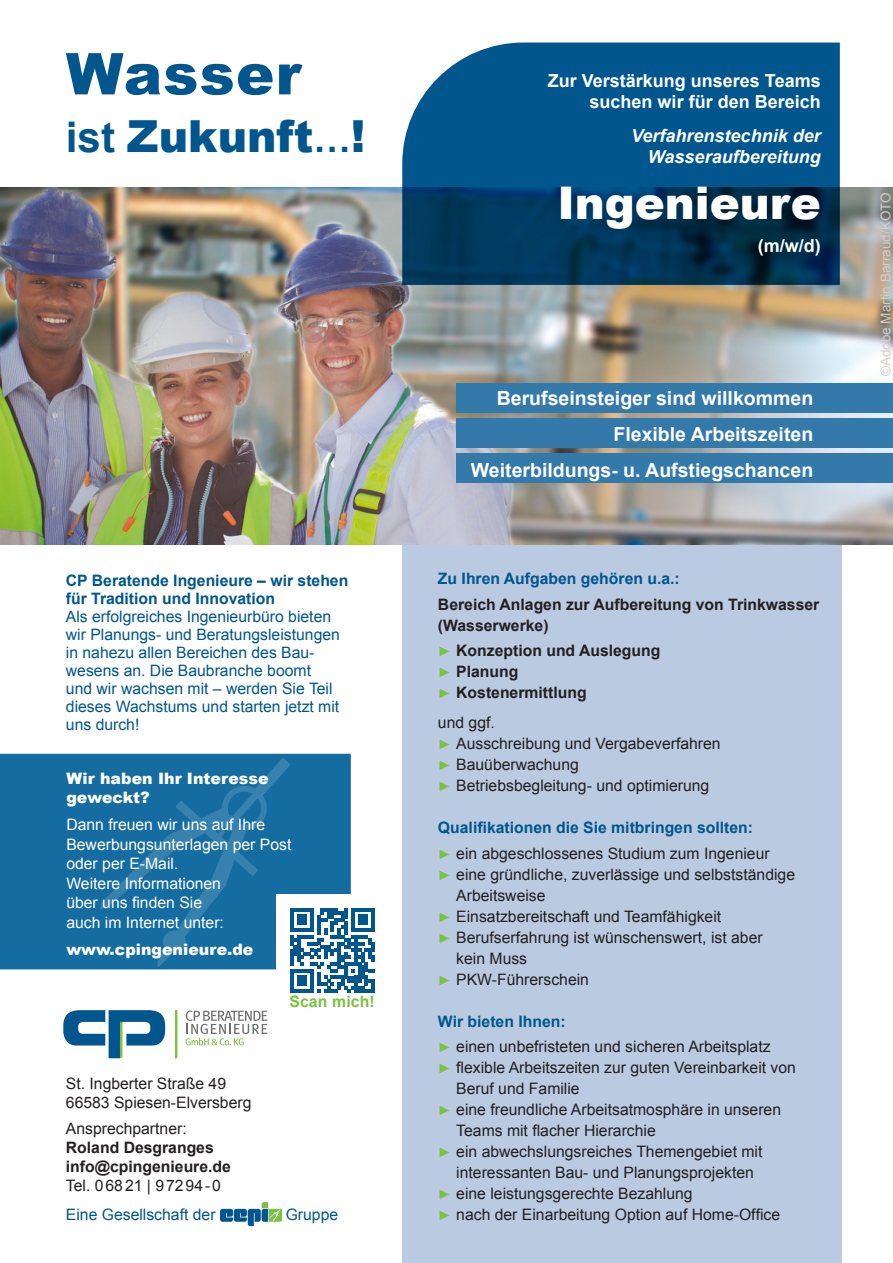
<style>
.page{position:relative;width:893px;height:1263px;background:#fff}
.page>*{position:absolute;margin:0;border:0;box-sizing:border-box;transform-origin:0 0}
.t1{font:900 57.6px "Arial";letter-spacing:.02em;color:#00568d}
.t2{font:900 45px "Arial";color:#fff}
.t3{font:900 44.1px "Arial";color:#00568d}
.t4{font:700 19.5px/36px "Arial";color:#fff;text-align:right}
.t5{font:700 18px/21.6px "Arial";color:#fff;text-align:right}
.t6{font:italic 700 18px/21.6px "Arial";color:#fff;text-align:right}
.t7{font:15.75px/21px "Arial";color:#231f20}
.t8{font:15.75px/18px "Arial";color:#00568d}
.t9{font:700 15.75px/18px "Arial";color:#00568d}
.t10{font:700 15.75px/21px "Arial";color:#231f20}
.t11{font:15.75px/19.5px "Arial";color:#fff}
.t12{font:900 15.75px/19.5px "Arial";color:#fff}
.t13{font:700 15.75px "Arial";letter-spacing:.01em;color:#7bc142}
.t14{font:13.5px "Arial";color:#d8cdc8}
.s1{font-weight:700;font-size:42.3px}
.s2{font-weight:700;font-size:37.5px}
.s3{font-weight:400;font-size:13.5px;color:#7bc142}
.s4{font-size:13.5px;color:#7bc142}
.s5{font-weight:400;color:#231f20}
.s6{font-weight:700;font-size:13.5px;color:#7bc142}
.s7{font-weight:700;color:#00568d}
</style>
<div class="page">
<div style="left:402px;top:534px;width:440px;height:729px;background:#bacbe1"></div>
<img style="left:0;top:187px;width:893px;height:357px">
<div style="left:0;top:754px;width:351px;height:215px;background:#156ca0"></div>
<svg style="left:175px;top:1010px;width:2px;height:48px"></svg>
<svg style="left:186px;top:1010px;width:81px;height:35px"></svg>
<svg style="left:63px;top:1010px;width:102px;height:48px"></svg>
<div style="left:457px;top:383px;width:436px;height:29px;background:#3379aa"></div>
<div style="left:457px;top:418px;width:436px;height:30px;background:#3379aa"></div>
<div style="left:457px;top:453px;width:436px;height:30px;background:#3379aa"></div>
<svg style="left:99px;top:757px;width:276px;height:236px"></svg>
<svg style="left:402px;top:43px;width:438px;height:242px;background:#074c79"></svg>
<img style="left:220px;top:1202px;width:61px;height:24px">
<h1 class="t1" style="left:66px;top:32px;width:237px">Wasser</h1>
<h3 class="t3" style="left:66px;top:104px;width:301px"><span class="s1">ist</span> Zukunft<span class="s2">…</span>!</h3>
<p class="t9" style="left:66px;top:572px;width:284px">CP Beratende Ingenieure – wir stehen für Tradition und Innovation</p>
<p class="t8" style="left:66px;top:607px;width:276px">Als erfolgreiches Ingenieurbüro bieten wir Planungs- und Beratungsleistungen in nahezu allen Bereichen des Bau&shy;wesens an. Die Baubranche boomt und wir wachsen mit – werden Sie Teil dieses Wachstums und starten jetzt mit uns durch!</p>
<p class="t12" style="left:66px;top:768px;width:204px">Wir haben Ihr Interesse geweckt?</p>
<p class="t11" style="left:66px;top:815px;width:226px">Dann freuen wir uns auf Ihre<br>Bewerbungsunterlagen per Post oder per E-Mail.<br>Weitere Informationen<br>über uns finden Sie<br>auch im Internet unter:</p>
<p class="t12" style="left:66px;top:939px;width:189px">www.cpingenieure.de</p>
<p class="t7" style="left:66px;top:1074px;width:187px;line-height:18.9px">St. Ingberter Straße 49<br>66583 Spiesen-Elversberg</p>
<p class="t7" style="left:66px;top:1118px;width:122px">Ansprechpartner:</p>
<p class="t10" style="left:66px;top:1139px;width:167px;line-height:18.9px">Roland Desgranges info@cpingenieure.de</p>
<p class="t7" style="left:66px;top:1175px;width:157px">Tel. 06821 | 97294-0</p>
<p class="t13" style="left:289px;top:991px;width:87px">Scan mich!</p>
<p class="t5" style="left:548px;top:70px;width:274px">Zur Verstärkung unseres Teams suchen wir für den Bereich</p>
<p class="t6" style="left:631px;top:125px;width:191px">Verfahrenstechnik der<br>Wasseraufbereitung</p>
<h2 class="t2" style="left:557px;top:171px;width:265px">Ingenieure</h2>
<p class="t5" style="left:758px;top:236px;width:64px">(m/w/d)</p>
<p class="t4" style="left:471px;top:381px;width:344px">Berufseinsteiger sind willkommen<br>Flexible Arbeitszeiten<br>Weiterbildungs- u. Aufstiegschancen</p>
<p class="t9" style="left:438px;top:570px;width:243px">Zu Ihren Aufgaben gehören u.a.:</p>
<p class="t10" style="left:438px;top:594px;width:383px">Bereich Anlagen zur Aufbereitung von Trinkwasser (Wasserwerke)</p>
<p class="t10" style="left:438px;top:641px;width:224px"><span class="s3">►</span> Konzeption und Auslegung <span class="s3">►</span> Planung<br><span class="s3">►</span> Kostenermittlung</p>
<p class="t7" style="left:438px;top:712px;width:284px">und ggf.<br><span class="s4">►</span> Ausschreibung und Vergabeverfahren <span class="s4">►</span> Bauüberwachung<br><span class="s4">►</span> Betriebsbegleitung- und optimierung</p>
<p class="t9" style="left:438px;top:816px;width:333px;line-height:25.2px">Qualifikationen die Sie mitbringen sollten: <span class="s4">►</span> <span class="s5">ein abgeschlossenes Studium zum Ingenieur</span></p>
<p class="t7" style="left:438px;top:864px;width:359px"><span class="s6">►</span> eine gründliche, zuverlässige und selbstständige</p>
<p class="t7" style="left:456px;top:885px;width:91px">Arbeitsweise</p>
<p class="t7" style="left:438px;top:906px;width:285px"><span class="s6">►</span> Einsatzbereitschaft und Teamfähigkeit</p>
<p class="t7" style="left:438px;top:927px;width:326px"><span class="s6">►</span> Berufserfahrung ist wünschenswert, ist aber</p>
<p class="t7" style="left:456px;top:948px;width:72px">kein Muss</p>
<p class="t7" style="left:438px;top:969px;width:153px"><span class="s6">►</span> PKW-Führerschein</p>
<p class="t7" style="left:438px;top:1008px;width:334px;line-height:25.2px"><span class="s7">Wir bieten Ihnen:<br></span><span class="s6">►</span> einen unbefristeten und sicheren Arbeitsplatz</p>
<p class="t7" style="left:438px;top:1057px;width:359px"><span class="s6">►</span> flexible Arbeitszeiten zur guten Vereinbarkeit von</p>
<p class="t7" style="left:456px;top:1078px;width:125px">Beruf und Familie</p>
<p class="t7" style="left:438px;top:1099px;width:345px"><span class="s6">►</span> eine freundliche Arbeitsatmosphäre in unseren</p>
<p class="t7" style="left:456px;top:1120px;width:201px">Teams mit flacher Hierarchie</p>
<p class="t7" style="left:438px;top:1141px;width:326px"><span class="s6">►</span> ein abwechslungsreiches Themengebiet mit</p>
<p class="t7" style="left:456px;top:1162px;width:299px">interessanten Bau- und Planungsprojekten</p>
<p class="t7" style="left:438px;top:1183px;width:256px"><span class="s6">►</span> eine leistungsgerechte Bezahlung</p>
<p class="t8" style="left:66px;top:1206px;width:151px">Eine Gesellschaft der</p>
<p class="t8" style="left:286px;top:1206px;width:54px">Gruppe</p>
<p class="t7" style="left:438px;top:1204px;width:344px"><span class="s6">►</span> nach der Einarbeitung Option auf Home-Office</p>
<p class="t14" style="left:877px;top:376px;width:185px;rotate:-90deg">©Adobe Martin Barraud/KOTO</p>
</div>
